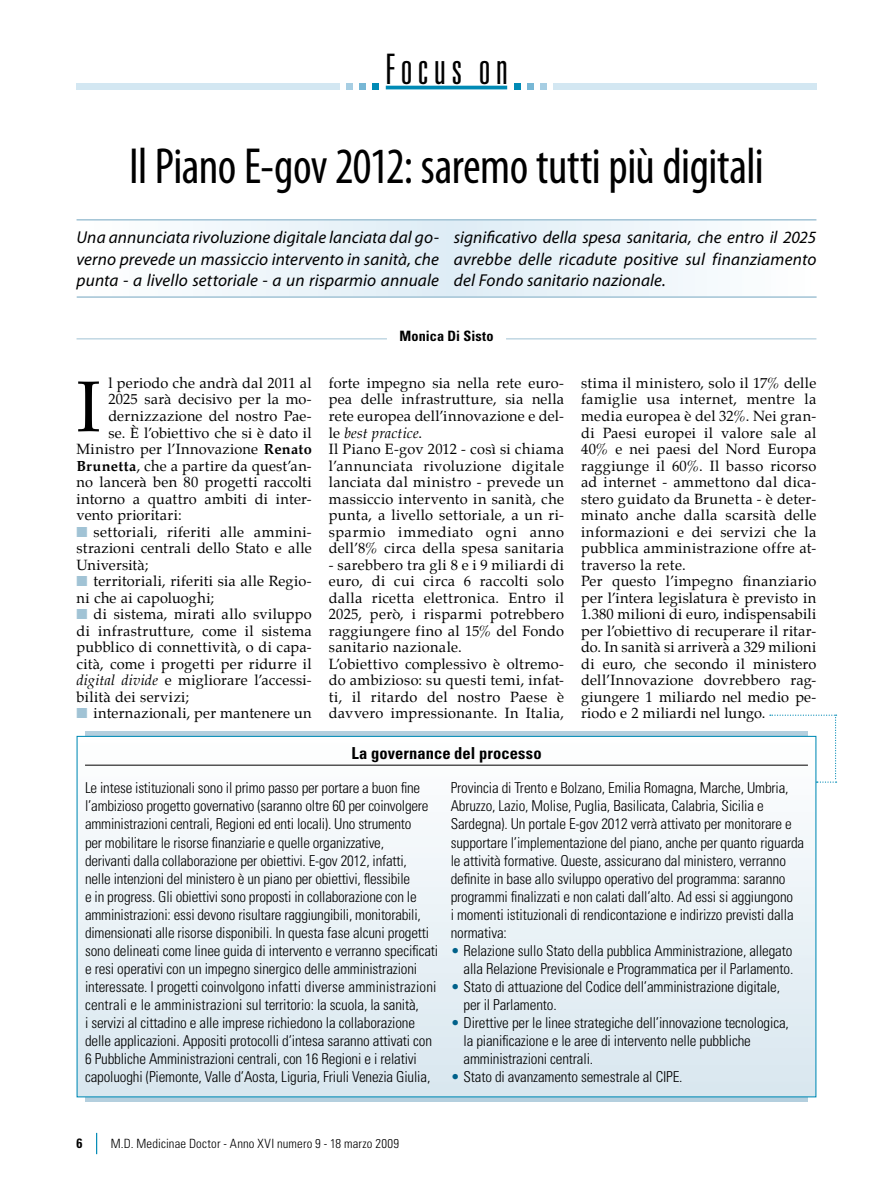
<style>
.page{position:relative;width:893px;height:1191px;background:#fff}
.page>*{position:absolute;margin:0;border:0;box-sizing:border-box;transform-origin:0 0}
.t1{font:72px "Palatino";color:#000}
.t2{font:condensed 51px "Myriad Pro";letter-spacing:-.01em;color:#000;scale:.95 1}
.t3{font:300 ultra-condensed 42px "Univers";color:#000}
.t4{font:italic 17.25px/21.8px "Myriad Pro";letter-spacing:.01em;color:#000;text-align:justify}
.t5{font:700 condensed 16.5px "Univers";letter-spacing:.005em;color:#000}
.t6{font:300 condensed 15px/18px "Univers";letter-spacing:-.01em;color:#000}
.t7{font:14.55px/16.5px "Palatino";letter-spacing:.02em;color:#000}
.t8{font:700 condensed 14.25px "Univers";letter-spacing:.01em;color:#000}
.t9{font:700 condensed 13.5px "Univers";color:#000}
.t10{font:300 condensed 12.75px "Univers";letter-spacing:.015em;color:#000}
.s1{font-weight:700}
.s2{color:#a1c3d5}
.s3{font-style:italic}
.s4{color:#00618a}
</style>
<div class="page">
<hr style="left:386px;top:86px;width:121px;height:3px;background:#008ab5">
<svg style="left:372px;top:83px;width:6px;height:6px"></svg>
<div style="left:359px;top:83px;width:7px;height:6px;background:#77b7d5"></div>
<svg style="left:347px;top:83px;width:6px;height:6px"></svg>
<div style="left:77px;top:83px;width:263px;height:6px;background:#d3e7f2"></div>
<svg style="left:540px;top:83px;width:6px;height:6px"></svg>
<div style="left:527px;top:83px;width:7px;height:6px;background:#77b7d5"></div>
<div style="left:514px;top:83px;width:7px;height:6px;background:#008ab5"></div>
<div style="left:553px;top:83px;width:263px;height:6px;background:#d3e7f2"></div>
<svg style="left:96px;top:1132px;width:1px;height:22px"></svg>
<svg style="left:77px;top:220px;width:739px;height:76px"></svg>
<hr style="left:77px;top:219px;width:739px;height:1px;background:#a1c3d5">
<hr style="left:77px;top:296px;width:740px;height:2px;background:#a1c3d5">
<hr style="left:77px;top:338px;width:310px;height:1px;background:#a1c3d5">
<hr style="left:506px;top:338px;width:310px;height:1px;background:#a1c3d5">
<svg style="left:85px;top:731px;width:723px;height:370px;background:#9fc7d9"></svg>
<div style="left:77px;top:736px;width:739px;height:360px;background:linear-gradient(to bottom,#fdfdfd,#d9e7f0)"></div>
<hr style="left:85px;top:765px;width:723px;height:1px;background:#000">
<svg style="left:770px;top:714px;width:67px;height:68px"></svg>
<h3 class="t3" style="left:385px;top:47px;width:124px">Focus on</h3>
<h2 class="t2" style="left:129px;top:135px;width:669px">Il Piano E-gov 2012: saremo tutti più digitali</h2>
<p class="t4" style="left:77px;top:226px;width:364px">Una annunciata rivoluzione digitale lanciata dal go&shy;verno prevede un massiccio intervento in sanità, che punta - a livello settoriale - a un risparmio annuale</p>
<p class="t4" style="left:454px;top:226px;width:364px">significativo della spesa sanitaria, che entro il 2025 avrebbe delle ricadute positive sul finanziamento del Fondo sanitario nazionale.</p>
<p class="t7" style="left:108px;top:376px;width:205px">l periodo che andrà dal 2011 al</p>
<p class="t7" style="left:108px;top:392px;width:205px">2025 sarà decisivo per la mo-</p>
<p class="t7" style="left:108px;top:409px;width:205px">dernizzazione del nostro Pae-</p>
<p class="t7" style="left:108px;top:425px;width:205px">se. È l’obiettivo che si è dato il</p>
<p class="t7" style="left:77px;top:442px;width:237px">Ministro per l’Innovazione <span class="s1">Renato</span></p>
<p class="t7" style="left:77px;top:458px;width:237px"><span class="s1">Brunetta</span>, che a partire da quest’an-</p>
<p class="t7" style="left:77px;top:475px;width:237px">no lancerà ben 80 progetti raccolti</p>
<p class="t7" style="left:77px;top:491px;width:237px">intorno a quattro ambiti di inter-</p>
<p class="t7" style="left:77px;top:508px;width:107px">vento prioritari:</p>
<p class="t7" style="left:77px;top:524px;width:237px;text-align:justify"><span class="s2">■</span> settoriali, riferiti alle ammini&shy;strazioni centrali dello Stato e alle Università;</p>
<p class="t7" style="left:77px;top:574px;width:237px"><span class="s2">■</span> territoriali, riferiti sia alle Regio&shy;ni che ai capoluoghi;</p>
<p class="t7" style="left:77px;top:607px;width:237px;text-align:justify"><span class="s2">■</span> di sistema, mirati allo sviluppo di infrastrutture, come il sistema pubblico di connettività, o di capa&shy;cità, come i progetti per ridurre il <span class="s3">digital divide</span> e migliorare l’accessi&shy;bilità dei servizi;</p>
<p class="t7" style="left:77px;top:706px;width:237px"><span class="s2">■</span> internazionali, per mantenere un</p>
<h1 class="t1" style="left:77px;top:360px;width:26px">I</h1>
<p class="t8" style="left:399px;top:327px;width:96px">Monica Di Sisto</p>
<p class="t7" style="left:329px;top:376px;width:237px">forte impegno sia nella rete euro&shy;pea delle infrastrutture, sia nella rete europea dell’innovazione e del&shy;le <span class="s3">best practice</span>.<br>Il Piano E-gov 2012 - così si chiama l’annunciata rivoluzione digitale lanciata dal ministro - prevede un massiccio intervento in sanità, che punta, a livello settoriale, a un ri&shy;sparmio immediato ogni anno dell’8% circa della spesa sanitaria</p>
<p class="t7" style="left:329px;top:557px;width:237px">- sarebbero tra gli 8 e i 9 miliardi di euro, di cui circa 6 raccolti solo dalla ricetta elettronica. Entro il 2025, però, i risparmi potrebbero raggiungere fino al 15% del Fondo sanitario nazionale.<br>L’obiettivo complessivo è oltremo&shy;do ambizioso: su questi temi, infat&shy;ti, il ritardo del nostro Paese è davvero impressionante. In Italia,</p>
<p class="t5" style="left:351px;top:742px;width:192px">La governance del processo</p>
<p class="t7" style="left:581px;top:376px;width:237px">stima il ministero, solo il 17% delle famiglie usa internet, mentre la media europea è del 32%. Nei gran&shy;di Paesi europei il valore sale al 40% e nei paesi del Nord Europa raggiunge il 60%. Il basso ricorso ad internet - ammettono dal dica&shy;stero guidato da Brunetta - è deter&shy;minato anche dalla scarsità delle informazioni e dei servizi che la pubblica amministrazione offre at&shy;traverso la rete.<br>Per questo l’impegno finanziario per l’intera legislatura è previsto in 1.380 milioni di euro, indispensabili per l’obiettivo di recuperare il ritar&shy;do. In sanità si arriverà a 329 milioni di euro, che secondo il ministero dell’Innovazione dovrebbero rag&shy;giungere 1 miliardo nel medio pe&shy;riodo e 2 miliardi nel lungo.</p>
<p class="t6" style="left:85px;top:779px;width:355px">Le intese istituzionali sono il primo passo per portare a buon fine l’ambizioso progetto governativo (saranno oltre 60 per coinvolgere amministrazioni centrali, Regioni ed enti locali). Uno strumento<br>per mobilitare le risorse finanziarie e quelle organizzative,<br>derivanti dalla collaborazione per obiettivi. E-gov 2012, infatti,<br>nelle intenzioni del ministero è un piano per obiettivi, flessibile<br>e in progress. Gli obiettivi sono proposti in collaborazione con le amministrazioni: essi devono risultare raggiungibili, monitorabili, dimensionati alle risorse disponibili. In questa fase alcuni progetti sono delineati come linee guida di intervento e verranno specificati e resi operativi con un impegno sinergico delle amministrazioni interessate. I progetti coinvolgono infatti diverse amministrazioni centrali e le amministrazioni sul territorio: la scuola, la sanità,<br>i servizi al cittadino e alle imprese richiedono la collaborazione delle applicazioni. Appositi protocolli d’intesa saranno attivati con 6 Pubbliche Amministrazioni centrali, con 16 Regioni e i relativi capoluoghi (Piemonte, Valle d’Aosta, Liguria, Friuli Venezia Giulia,</p>
<p class="t6" style="left:451px;top:779px;width:355px">Provincia di Trento e Bolzano, Emilia Romagna, Marche, Umbria, Abruzzo, Lazio, Molise, Puglia, Basilicata, Calabria, Sicilia e Sardegna). Un portale E-gov 2012 verrà attivato per monitorare e supportare l’implementazione del piano, anche per quanto riguarda le attività formative. Queste, assicurano dal ministero, verranno definite in base allo sviluppo operativo del programma: saranno programmi finalizzati e non calati dall’alto. Ad essi si aggiungono<br>i momenti istituzionali di rendicontazione e indirizzo previsti dalla normativa:</p>
<p class="t6" style="left:451px;top:941px;width:344px;text-align:right"><span class="s4">•</span> Relazione sullo Stato della pubblica Amministrazione, allegato alla Relazione Previsionale e Programmatica per il Parlamento.</p>
<p class="t6" style="left:463px;top:977px;width:318px;text-indent:-13px"><span class="s4">•</span> Stato di attuazione del Codice dell’amministrazione digitale, per il Parlamento.</p>
<p class="t6" style="left:463px;top:1013px;width:327px;text-indent:-13px"><span class="s4">•</span> Direttive per le linee strategiche dell’innovazione tecnologica, la pianificazione e le aree di intervento nelle pubbliche amministrazioni centrali.</p>
<p class="t6" style="left:451px;top:1067px;width:233px"><span class="s4">•</span> Stato di avanzamento semestrale al CIPE.</p>
<p class="t9" style="left:77px;top:1135px;width:7px">6</p>
<p class="t10" style="left:111px;top:1136px;width:290px">M.D. Medicinae Doctor - Anno XVI numero 9 - 18 marzo 2009</p>
</div>
